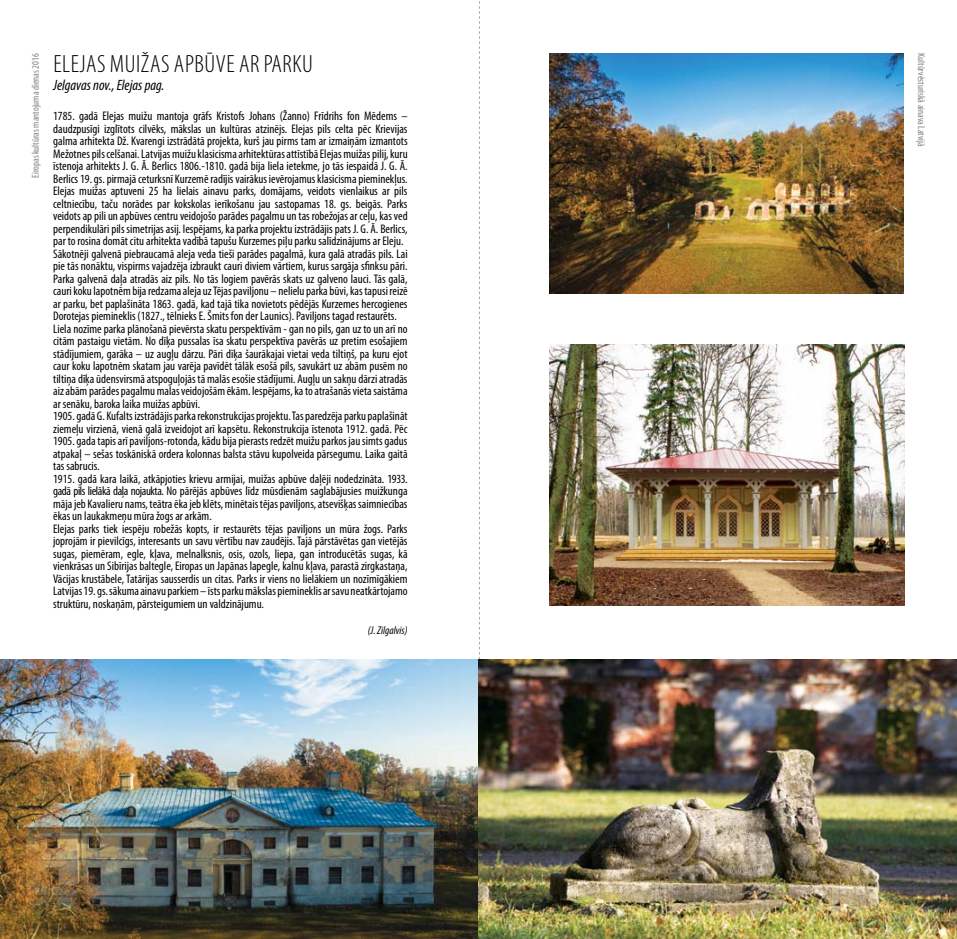
<style>
.page{position:relative;width:957px;height:939px;background:#fff}
.page>*{position:absolute;margin:0;border:0;box-sizing:border-box;transform-origin:0 0}
.t1{font:300 condensed 25px "Myriad Pro";letter-spacing:.025em;color:#000}
.t2{font:italic condensed 15px "Myriad Pro";color:#000}
.t3{font:condensed 12.5px/12.5px "Myriad Pro";color:#000}
.t4{font:italic condensed 11.25px "Myriad Pro";color:#000}
.t5{font:condensed 10px "Myriad Pro";color:#808285}
</style>
<div class="page">
<svg style="left:479px;top:1px;width:1px;height:658px"></svg>
<img style="left:0;top:659px;width:957px;height:280px">
<img style="left:549px;top:53px;width:355px;height:240px">
<img style="left:550px;top:344px;width:354px;height:262px">
<h1 class="t1" style="left:53px;top:49px;width:18px">ELEJAS</h1>
<h1 class="t1" style="left:110px;top:49px;width:164px">MUIŽASAPBŪVEARPARKU</h1>
<p class="t2" style="left:53px;top:76px;width:113px">Jelgavas nov., Elejas pag.</p>
<p class="t3" style="left:53px;top:110px;width:356px">1785. gadā Elejas muižu mantoja grāfs Kristofs Johans (Žanno) Frīdrihs fon Mēdems – daudzpusīgi izglītots cilvēks, mākslas un kultūras atzinējs. Elejas pils celta pēc Krievijas galma arhitekta Dž. Kvarengi izstrādātā projekta, kurš jau pirms tam ar izmaiņām izmantots Mežotnes pils celšanai. Latvijas muižu klasicisma arhitektūras attīstībā Elejas muižas pilij, kuru īstenoja arhitekts J. G. Ā. Berlics 1806.-1810. gadā bija liela ietekme, jo tās iespaidā J. G. Ā.<br>Berlics 19. gs. pirmajā ceturksnī Kurzemē radījis vairākus ievērojamus klasicisma pieminekļus.<br>Elejas muižas aptuveni 25 ha lielais ainavu parks, domājams, veidots vienlaikus ar pils celtniecību, taču norādes par kokskolas ierīkošanu jau sastopamas 18. gs. beigās. Parks veidots ap pili un apbūves centru veidojošo parādes pagalmu un tas robežojas ar ceļu, kas ved perpendikulāri pils simetrijas asij. Iespējams, ka parka projektu izstrādājis pats J. G. Ā. Berlics, par to rosina domāt citu arhitekta vadībā tapušu Kurzemes piļu parku salīdzinājums ar Eleju.<br>Sākotnēji galvenā piebraucamā aleja veda tieši parādes pagalmā, kura galā atradās pils. Lai pie tās nonāktu, vispirms vajadzēja izbraukt cauri diviem vārtiem, kurus sargāja sfinksu pāri.<br>Parka galvenā daļa atradās aiz pils. No tās logiem pavērās skats uz galveno lauci. Tās galā, cauri koku lapotnēm bija redzama aleja uz Tējas paviljonu – nelielu parka būvi, kas tapusi reizē ar parku, bet paplašināta 1863. gadā, kad tajā tika novietots pēdējās Kurzemes hercogienes Dorotejas piemineklis (1827., tēlnieks E. Šmits fon der Launics). Paviljons tagad restaurēts.<br>Liela nozīme parka plānošanā pievērsta skatu perspektīvām - gan no pils, gan uz to un arī no citām pastaigu vietām. No dīķa pussalas īsa skatu perspektīva pavērās uz pretim esošajiem stādījumiem, garāka – uz augļu dārzu. Pāri dīķa šaurākajai vietai veda tiltiņš, pa kuru ejot caur koku lapotnēm skatam jau varēja pavīdēt tālāk esošā pils, savukārt uz abām pusēm no tiltiņa dīķa ūdensvirsmā atspoguļojās tā malās esošie stādījumi. Augļu un sakņu dārzi atradās aiz abām parādes pagalmu malas veidojošām ēkām. Iespējams, ka to atrašanās vieta saistāma ar senāku, baroka laika muižas apbūvi.<br>1905. gadā G. Kufalts izstrādājis parka rekonstrukcijas projektu. Tas paredzēja parku paplašināt ziemeļu virzienā, vienā galā izveidojot arī kapsētu. Rekonstrukcija īstenota 1912. gadā. Pēc 1905. gada tapis arī paviljons-rotonda, kādu bija pierasts redzēt muižu parkos jau simts gadus atpakaļ – sešas toskāniskā ordera kolonnas balsta stāvu kupolveida pārsegumu. Laika gaitā tas sabrucis.<br>1915. gadā kara laikā, atkāpjoties krievu armijai, muižas apbūve daļēji nodedzināta. 1933. gadā pils lielākā daļa nojaukta. No pārējās apbūves līdz mūsdienām saglabājusies muižkunga māja jeb Kavalieru nams, teātra ēka jeb klēts, minētais tējas paviljons, atsevišķas saimniecības ēkas un laukakmeņu mūra žogs ar arkām.<br>Elejas parks tiek iespēju robežās kopts, ir restaurēts tējas paviljons un mūra žogs. Parks joprojām ir pievilcīgs, interesants un savu vērtību nav zaudējis. Tajā pārstāvētas gan vietējās sugas, piemēram, egle, kļava, melnalksnis, osis, ozols, liepa, gan introducētās sugas, kā vienkrāsas un Sibīrijas baltegle, Eiropas un Japānas lapegle, kalnu kļava, parastā zirgkastaņa, Vācijas krustābele, Tatārijas sausserdis un citas. Parks ir viens no lielākiem un nozīmīgākiem Latvijas 19. gs. sākuma ainavu parkiem – īsts parku mākslas piemineklis ar savu neatkārtojamo struktūru, noskaņām, pārsteigumiem un valdzinājumu.</p>
<p class="t4" style="left:368px;top:623px;width:41px">(J. Zilgalvis)</p>
<p class="t5" style="left:29px;top:178px;width:126px;rotate:-90deg">Eiropas kultūras mantojuma dienas 2016</p>
<p class="t5" style="left:927px;top:53px;width:95px;rotate:90deg">Kultūrvēsturiskā ainava Latvijā</p>
</div>
